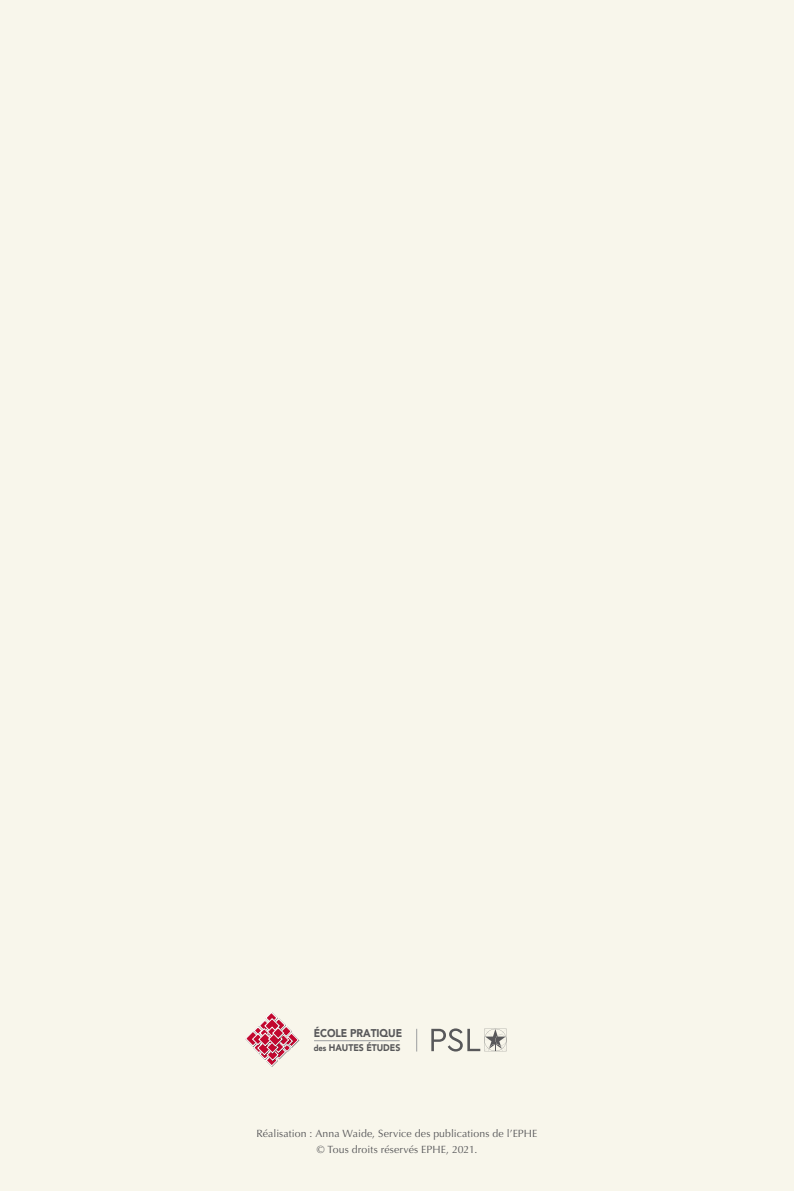
<style>
.page{position:relative;width:794px;height:1191px;background:#f8f6eb}
.page>*{position:absolute;margin:0;border:0;box-sizing:border-box;transform-origin:0 0}
.t1{font:900 11.2px "Avenir";letter-spacing:-.005em;color:#58585a;scale:.91 1}
.t2{font:10.5px/15.8px "Optima";letter-spacing:.01em;color:#58585a;text-align:center}
.t3{font:900 9.62px "Avenir";letter-spacing:-.005em;color:#58585a;scale:.91 1}
.s1{font-size:8.4px}
</style>
<div class="page">
<hr style="left:314px;top:1040px;width:86px;height:1px;background:#9c9e9f">
<svg style="left:416px;top:1028px;width:1px;height:23px"></svg>
<svg style="left:431px;top:1028px;width:75px;height:23px;background:#cac9c1"></svg>
<svg style="left:245px;top:1012px;width:54px;height:54px;background:#e1abb0"></svg>
<p class="t1" style="left:314px;top:1023px;width:99px">ÉCOLE PRATIQUE</p>
<p class="t3" style="left:314px;top:1039px;width:97px"><span class="s1">des</span> HAUTES ÉTUDES</p>
<p class="t2" style="left:256px;top:1126px;width:282px">Réalisation : Anna Waide, Service des publications de l’EPHE © Tous droits réservés EPHE, 2021.</p>
</div>
